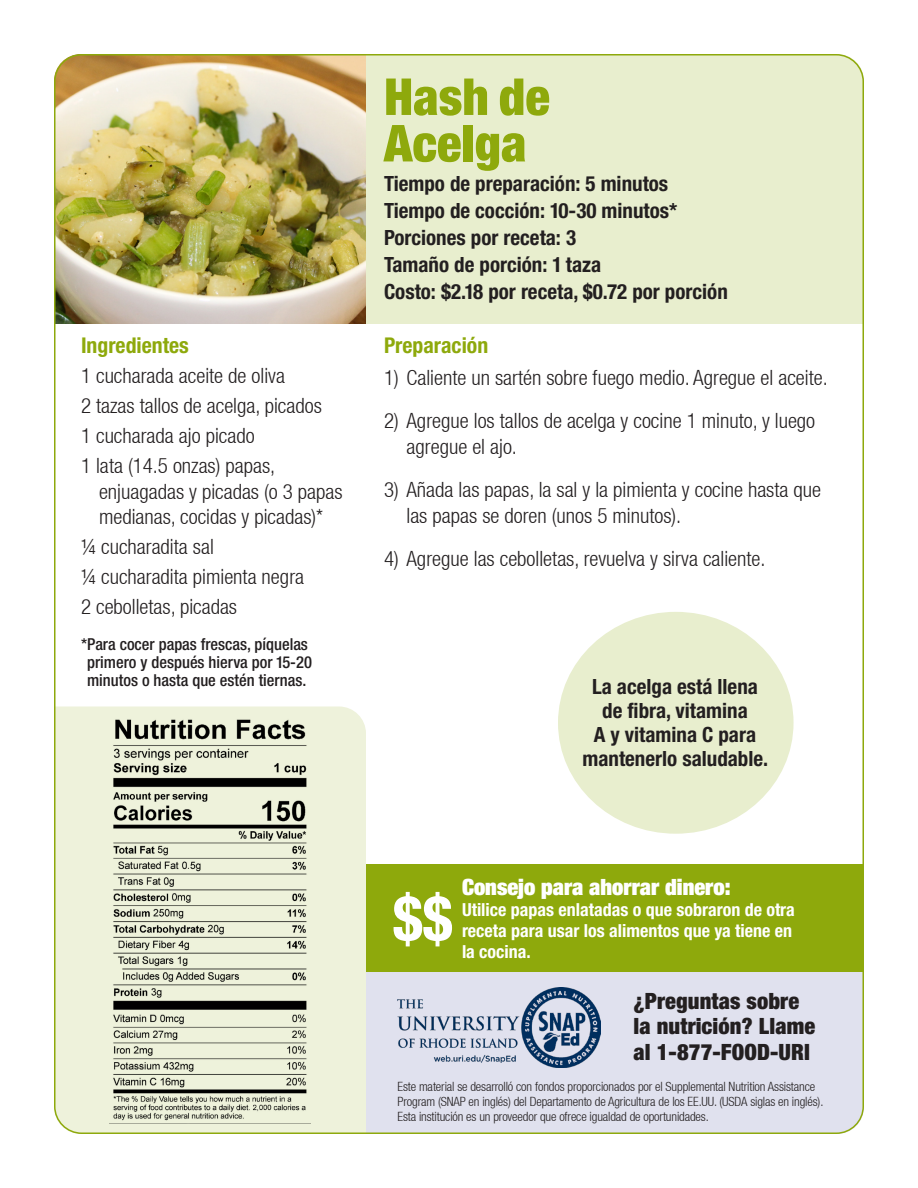
<style>
.page{position:relative;width:918px;height:1188px;background:#fff}
.page>*{position:absolute;margin:0;border:0;box-sizing:border-box;transform-origin:0 0}
.t1{font:700 condensed 62.1px "Helvetica Neue LT Pro";color:#fff}
.Recipe_Title{font:900 condensed 51px/46.5px "Helvetica Neue LT Pro";color:#8ea90c}
.t2{font:900 condensed 22.5px/25.5px "Helvetica Neue LT Pro";letter-spacing:.005em;color:#231f20}
.t3{font:900 condensed 22.5px "Helvetica Neue LT Pro";color:#fff}
.t4{font:700 condensed 21.75px "Helvetica Neue LT Pro";color:#8ea90c}
.Directions_lists{font:300 condensed 21px/25.5px "Helvetica Neue LT";color:#231f20}
.Ingredients_list{font:300 condensed 21px/25.5px "Helvetica Neue LT";color:#231f20}
.Recipe_details{font:700 condensed 21px "Helvetica Neue LT Pro";color:#231f20}
.Directions_lists-2{font:700 condensed 21px/24px "Helvetica Neue LT Pro";color:#231f20;text-align:center}
.t5{font:700 condensed 18px/21px "Helvetica Neue LT Pro";color:#fff}
.Ingredients_list-2{font:500 condensed 16.5px/18px "Helvetica Neue LT Pro";color:#231f20;text-align:center}
.t6{font:300 condensed 12.75px/15px "Helvetica Neue LT";letter-spacing:-.01em;color:#231f20}
</style>
<div class="page">
<img style="left:54px;top:54px;width:312px;height:270px">
<div style="left:366px;top:54px;width:498px;height:270px;background:#e8eece"></div>
<div style="left:366px;top:864px;width:498px;height:108px;background:#8ea90c"></div>
<div style="left:54px;top:706px;width:312px;height:428px;background:#eef2db"></div>
<div style="left:366px;top:972px;width:498px;height:162px;background:#e0e1ee"></div>
<img style="left:398px;top:987px;width:202px;height:80px">
<div style="left:558px;top:612px;width:236px;height:222px;background:#e8eece;border-radius:50%"></div>
<img style="left:110px;top:716px;width:200px;height:408px">
<p class="t4" style="left:81px;top:333px;width:109px">Ingredientes</p>
<p class="Ingredients_list" style="left:81px;top:363px;width:205px">1 cucharada aceite de oliva</p>
<p class="Ingredients_list" style="left:81px;top:393px;width:242px">2 tazas tallos de acelga, picados</p>
<p class="Ingredients_list" style="left:81px;top:423px;width:175px">1 cucharada ajo picado</p>
<p class="Ingredients_list" style="left:99px;top:453px;width:245px;text-indent:-18px">1 lata (14.5 onzas) papas, enjuagadas y picadas (o 3 papas medianas, cocidas y picadas)*</p>
<p class="Ingredients_list" style="left:81px;top:534px;width:134px">¼ cucharadita sal</p>
<p class="Ingredients_list" style="left:81px;top:564px;width:225px">¼ cucharadita pimienta negra</p>
<p class="Ingredients_list" style="left:81px;top:594px;width:158px">2 cebolletas, picadas</p>
<p class="Ingredients_list-2" style="left:81px;top:635px;width:232px">*Para cocer papas frescas, píquelas primero y después hierva por 15-20 minutos o hasta que estén tiernas.</p>
<p class="Recipe_Title" style="left:384px;top:73px;width:167px">Hash de<br>Acelga</p>
<p class="Recipe_details" style="left:384px;top:172px;width:286px">Tiempo de preparación: 5 minutos</p>
<p class="Recipe_details" style="left:384px;top:199px;width:295px">Tiempo de cocción: 10-30 minutos*</p>
<p class="Recipe_details" style="left:384px;top:226px;width:194px">Porciones por receta: 3</p>
<p class="Recipe_details" style="left:384px;top:253px;width:219px">Tamaño de porción: 1 taza</p>
<p class="Recipe_details" style="left:384px;top:280px;width:345px">Costo: $2.18 por receta, $0.72 por porción</p>
<p class="t4" style="left:384px;top:333px;width:106px">Preparación</p>
<p class="Directions_lists" style="left:384px;top:364px;width:445px">1) Caliente un sartén sobre fuego medio. Agregue el aceite.</p>
<p class="Directions_lists" style="left:406px;top:408px;width:410px;text-indent:-22px">2) Agregue los tallos de acelga y cocine 1 minuto, y luego agregue el ajo.</p>
<p class="Directions_lists" style="left:406px;top:477px;width:416px;text-indent:-22px">3) Añada las papas, la sal y la pimienta y cocine hasta que las papas se doren (unos 5 minutos).</p>
<p class="Directions_lists" style="left:384px;top:546px;width:383px">4) Agregue las cebolletas, revuelva y sirva caliente.</p>
<p class="Directions_lists-2" style="left:583px;top:675px;width:187px">La acelga está llena de fibra, vitamina<br>A y vitamina C para mantenerlo saludable.</p>
<p class="t1" style="left:393px;top:882px;width:61px">$$</p>
<p class="t3" style="left:462px;top:872px;width:270px">Consejo para ahorrar dinero:</p>
<p class="t5" style="left:462px;top:899px;width:334px">Utilice papas enlatadas o que sobraron de otra receta para usar los alimentos que ya tiene en la cocina.</p>
<p class="t2" style="left:634px;top:988px;width:183px">¿Preguntas sobre la nutrición? Llame al 1-877-FOOD-URI</p>
<p class="t6" style="left:398px;top:1079px;width:427px">Este material se desarrolló con fondos proporcionados por el Supplemental Nutrition Assistance<br>Program (SNAP en inglés) del Departamento de Agricultura de los EE.UU. (USDA siglas en inglés).<br>Esta institución es un proveedor que ofrece igualdad de oportunidades.</p>
</div>
